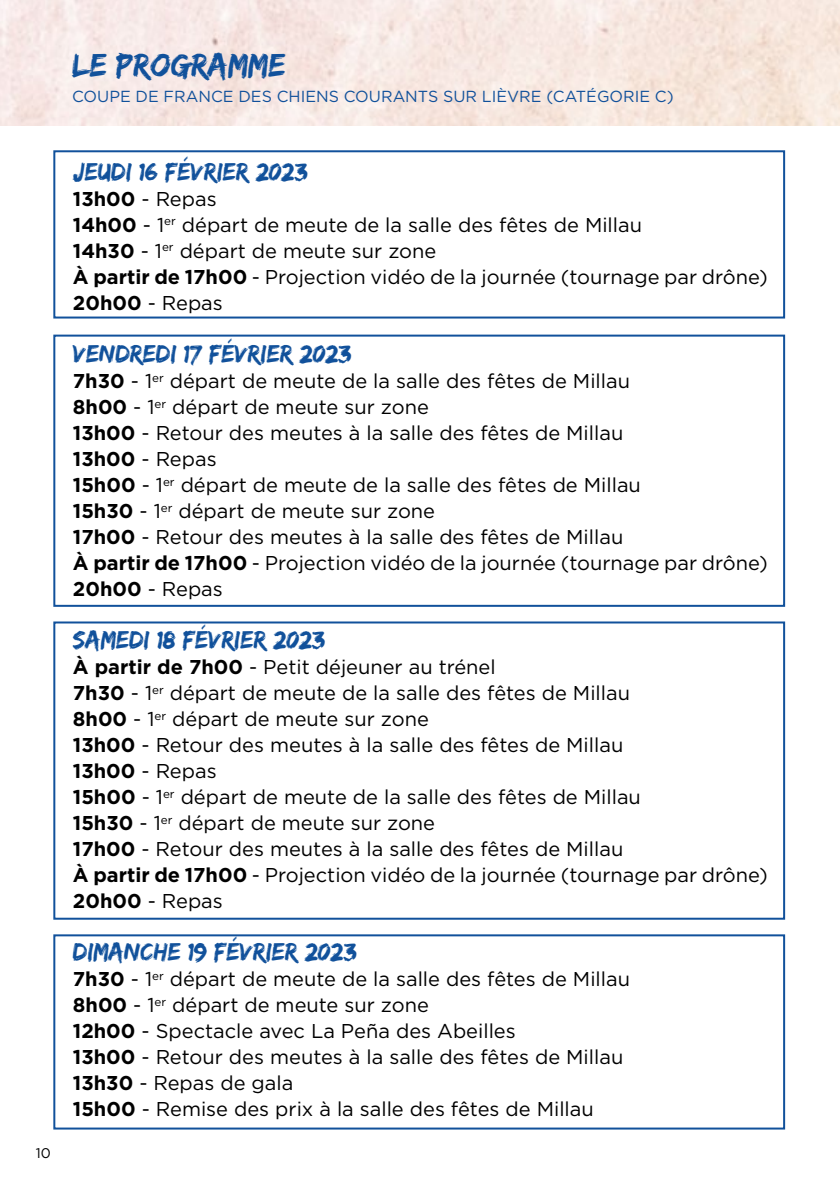
<style>
.page{position:relative;width:840px;height:1191px;background:#fff}
.page>*{position:absolute;margin:0;border:0;box-sizing:border-box;transform-origin:0 0}
.t1{font:34px "Edo SZ";color:#11519b}
.t2{font:26px "Edo SZ";color:#11519b}
.t3{font:20px/26px "Gotham";color:#000}
.t4{font:16px "Gotham";color:#11519b}
.t5{font:14px "Gotham";color:#000}
.s1{font-weight:700}
</style>
<div class="page">
<div style="left:53px;top:150px;width:731px;height:168px;border:2px solid #11519b"></div>
<div style="left:53px;top:334px;width:731px;height:273px;border:2px solid #11519b"></div>
<div style="left:53px;top:621px;width:731px;height:298px;border:2px solid #11519b"></div>
<div style="left:53px;top:934px;width:731px;height:195px;border:2px solid #11519b"></div>
<p class="t5" style="left:36px;top:1143px;width:17px">10</p>
<h1 class="t1" style="left:72px;top:45px;width:215px">LE PROGRAMME</h1>
<p class="t4" style="left:72px;top:86px;width:603px">COUPE DE FRANCE DES CHIENS COURANTS SUR LIÈVRE (CATÉGORIE C)</p>
<h2 class="t2" style="left:73px;top:156px;width:236px">JEUDI 16 FÉVRIER 2023</h2>
<p class="t3" style="left:73px;top:186px;width:696px"><span class="s1">13h00</span> - Repas<br><span class="s1">14h00</span> - 1<sup>er</sup> départ de meute de la salle des fêtes de Millau<br><span class="s1">14h30</span> - 1<sup>er</sup> départ de meute sur zone<br><span class="s1">À partir de 17h00</span> - Projection vidéo de la journée (tournage par drône)<br><span class="s1">20h00</span> - Repas</p>
<h2 class="t2" style="left:73px;top:338px;width:280px">VENDREDI 17 FÉVRIER 2023</h2>
<p class="t3" style="left:73px;top:368px;width:696px"><span class="s1">7h30</span> - 1<sup>er</sup> départ de meute de la salle des fêtes de Millau<br><span class="s1">8h00</span> - 1<sup>er</sup> départ de meute sur zone<br><span class="s1">13h00</span> - Retour des meutes à la salle des fêtes de Millau<br><span class="s1">13h00</span> - Repas<br><span class="s1">15h00</span> - 1<sup>er</sup> départ de meute de la salle des fêtes de Millau<br><span class="s1">15h30</span> - 1<sup>er</sup> départ de meute sur zone<br><span class="s1">17h00</span> - Retour des meutes à la salle des fêtes de Millau<br><span class="s1">À partir de 17h00</span> - Projection vidéo de la journée (tournage par drône)<br><span class="s1">20h00</span> - Repas</p>
<h2 class="t2" style="left:73px;top:624px;width:254px">SAMEDI 18 FÉVRIER 2023</h2>
<p class="t3" style="left:73px;top:654px;width:696px"><span class="s1">À partir de 7h00</span> - Petit déjeuner au trénel<br><span class="s1">7h30</span> - 1<sup>er</sup> départ de meute de la salle des fêtes de Millau<br><span class="s1">8h00</span> - 1<sup>er</sup> départ de meute sur zone<br><span class="s1">13h00</span> - Retour des meutes à la salle des fêtes de Millau<br><span class="s1">13h00</span> - Repas<br><span class="s1">15h00</span> - 1<sup>er</sup> départ de meute de la salle des fêtes de Millau<br><span class="s1">15h30</span> - 1<sup>er</sup> départ de meute sur zone<br><span class="s1">17h00</span> - Retour des meutes à la salle des fêtes de Millau<br><span class="s1">À partir de 17h00</span> - Projection vidéo de la journée (tournage par drône)<br><span class="s1">20h00</span> - Repas</p>
<h2 class="t2" style="left:73px;top:936px;width:285px">DIMANCHE 19 FÉVRIER 2023</h2>
<p class="t3" style="left:73px;top:966px;width:558px"><span class="s1">7h30</span> - 1<sup>er</sup> départ de meute de la salle des fêtes de Millau <span class="s1">8h00</span> - 1<sup>er</sup> départ de meute sur zone<br><span class="s1">12h00</span> - Spectacle avec La Peña des Abeilles<br><span class="s1">13h00</span> - Retour des meutes à la salle des fêtes de Millau <span class="s1">13h30</span> - Repas de gala<br><span class="s1">15h00</span> - Remise des prix à la salle des fêtes de Millau</p>
</div>
